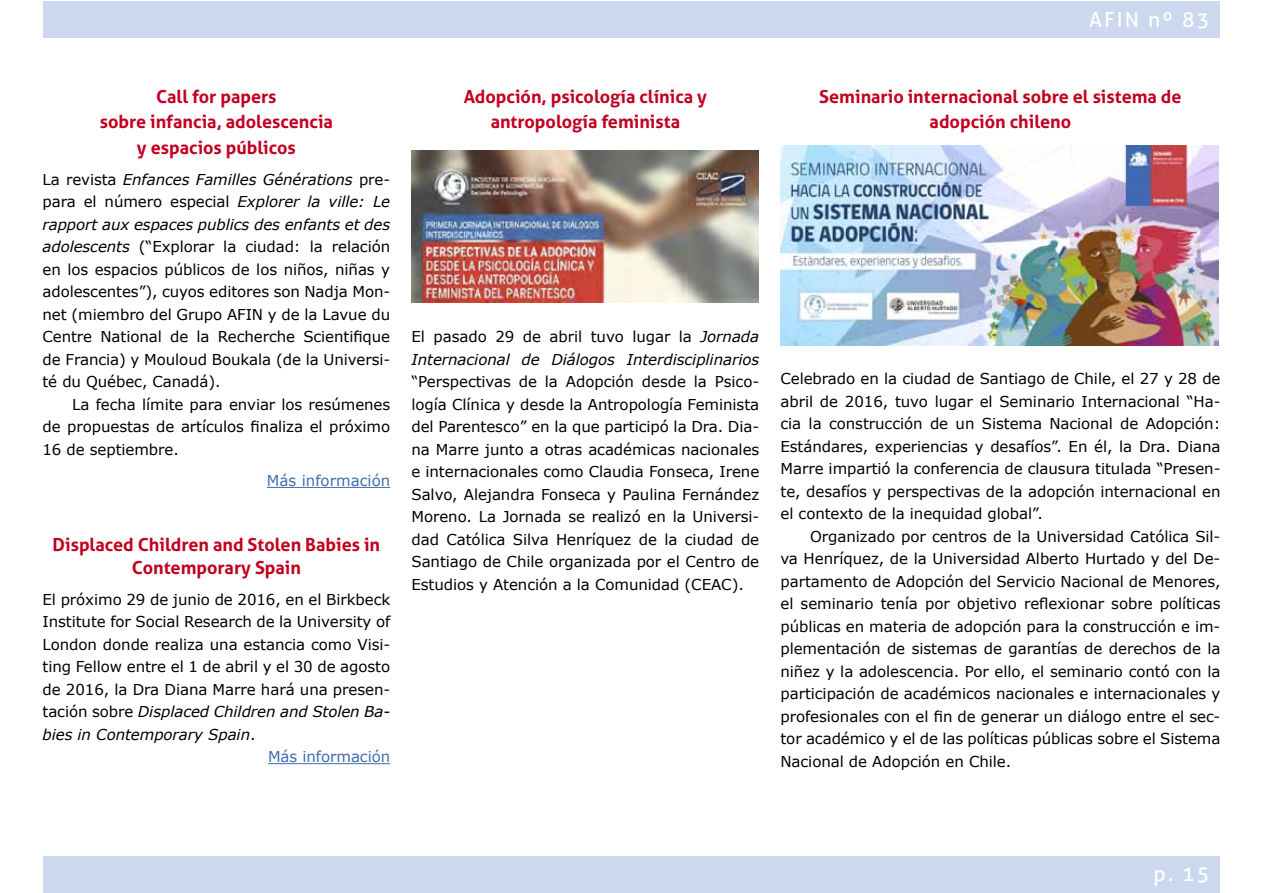
<style>
.page{position:relative;width:1263px;height:893px;background:#fff}
.page>*{position:absolute;margin:0;border:0;box-sizing:border-box;transform-origin:0 0}
.t1{font:21px "Aller";letter-spacing:.1em;color:#fff}
.t2{font:700 18px/25.5px "Aller";color:#c1001f;text-align:center}
.t3{font:700 18px/22.5px "Aller";color:#c1001e;text-align:center}
.t4{font:15px/22.5px "Verdana";letter-spacing:-.005em;color:#000;text-align:justify}
.t5{font:italic 15px/22.5px "Verdana";letter-spacing:-.005em;color:#000}
.t6{font:15px "Verdana";letter-spacing:-.005em;color:#406cae}
.s1{font-style:italic}
.s2{font-style:normal}
</style>
<div class="page">
<div style="left:43px;top:1px;width:1177px;height:37px;background:#ccd8ed"></div>
<div style="left:43px;top:856px;width:1177px;height:37px;background:#ccd8ed"></div>
<img style="left:780px;top:146px;width:439px;height:200px">
<img style="left:411px;top:150px;width:348px;height:153px">
<hr style="left:267px;top:487px;width:123px;height:1px;background:#406cae">
<hr style="left:268px;top:763px;width:122px;height:1px;background:#406cae">
<h1 class="t1" style="left:1089px;top:7px;width:122px">AFIN nº 83</h1>
<p class="t2" style="left:100px;top:83px;width:235px">Call for papers<br>sobre infancia, adolescencia y espacios públicos</p>
<p class="t4" style="left:43px;top:168px;width:349px">La revista <span class="s1">Enfances Familles Générations</span> pre&shy;para el número especial <span class="s1">Explorer la ville: Le rapport aux espaces publics des enfants et des adolescents</span> (“Explorar la ciudad: la relación en los espacios públicos de los niños, niñas y adolescentes”), cuyos editores son Nadja Mon&shy;net (miembro del Grupo AFIN y de la Lavue du Centre National de la Recherche Scientifique de Francia) y Mouloud Boukala (de la Universi&shy;té du Québec, Canadá).</p>
<p class="t4" style="left:43px;top:393px;width:349px;text-indent:30px">La fecha límite para enviar los resúmenes de propuestas de artículos finaliza el próximo 16 de septiembre.</p>
<p class="t6" style="left:267px;top:470px;width:125px">Más información</p>
<p class="t3" style="left:53px;top:534px;width:329px">Displaced Children and Stolen Babies in<br>Contemporary Spain</p>
<p class="t4" style="left:43px;top:588px;width:349px">El próximo 29 de junio de 2016, en el Birkbeck</p>
<p class="t4" style="left:43px;top:610px;width:349px">Institute for Social Research de la University of</p>
<p class="t4" style="left:43px;top:633px;width:349px">London donde realiza una estancia como Visi-</p>
<p class="t4" style="left:43px;top:655px;width:349px">ting Fellow entre el 1 de abril y el 30 de agosto</p>
<p class="t4" style="left:43px;top:678px;width:349px">de 2016, la Dra Diana Marre hará una presen-</p>
<p class="t5" style="left:43px;top:700px;width:349px"><span class="s2">tación sobre</span> Displaced Children and Stolen Ba-</p>
<p class="t5" style="left:43px;top:723px;width:214px">bies in Contemporary Spain<span class="s2">.</span></p>
<p class="t6" style="left:268px;top:747px;width:124px">Más información</p>
<p class="t2" style="left:464px;top:83px;width:245px">Adopción, psicología clínica y antropología feminista</p>
<p class="t5" style="left:411px;top:325px;width:349px"><span class="s2">El pasado 29 de abril tuvo lugar la</span> Jornada<br>Internacional de Diálogos Interdisciplinarios</p>
<p class="t4" style="left:411px;top:370px;width:349px">“Perspectivas de la Adopción desde la Psico&shy;logía Clínica y desde la Antropología Feminista del Parentesco” en la que participó la Dra. Dia&shy;na Marre junto a otras académicas nacionales e internacionales como Claudia Fonseca, Irene Salvo, Alejandra Fonseca y Paulina Fernández Moreno. La Jornada se realizó en la Universi&shy;dad Católica Silva Henríquez de la ciudad de Santiago de Chile organizada por el Centro de Estudios y Atención a la Comunidad (CEAC).</p>
<p class="t2" style="left:819px;top:83px;width:364px">Seminario internacional sobre el sistema de adopción chileno</p>
<p class="t4" style="left:780px;top:367px;width:442px">Celebrado en la ciudad de Santiago de Chile, el 27 y 28 de abril de 2016, tuvo lugar el Seminario Internacional “Ha&shy;cia la construcción de un Sistema Nacional de Adopción:<br>Estándares, experiencias y desafíos”. En él, la Dra. Diana Marre impartió la conferencia de clausura titulada “Presen&shy;te, desafíos y perspectivas de la adopción internacional en el contexto de la inequidad global”.</p>
<p class="t4" style="left:780px;top:525px;width:442px;text-indent:30px">Organizado por centros de la Universidad Católica Sil&shy;va Henríquez, de la Universidad Alberto Hurtado y del De&shy;partamento de Adopción del Servicio Nacional de Menores, el seminario tenía por objetivo reflexionar sobre políticas públicas en materia de adopción para la construcción e im&shy;plementación de sistemas de garantías de derechos de la niñez y la adolescencia. Por ello, el seminario contó con la participación de académicos nacionales e internacionales y profesionales con el fin de generar un diálogo entre el sec&shy;tor académico y el de las políticas públicas sobre el Sistema Nacional de Adopción en Chile.</p>
<h1 class="t1" style="left:1153px;top:861px;width:57px">p. 15</h1>
</div>
